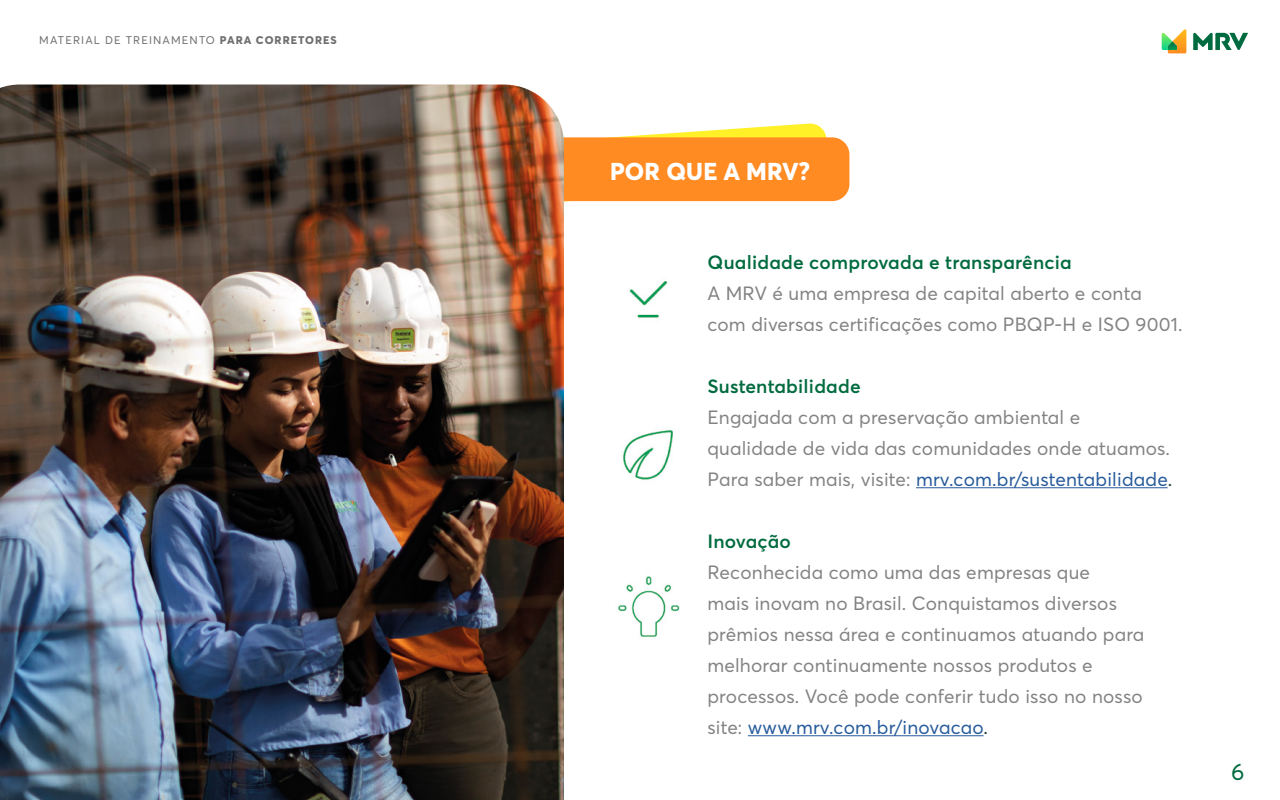
<style>
.page{position:relative;width:1280px;height:800px;background:#fff}
.page>*{position:absolute;margin:0;border:0;box-sizing:border-box;transform-origin:0 0}
.t1{font:800 24.1px "Averta Std";letter-spacing:.01em;color:#fff}
.t2{font:23px "Averta Std";color:#006b3f}
.t3{font:19px/31px "Averta Std";letter-spacing:.01em;color:#838383}
.t4{font:600 19px "Averta Std";letter-spacing:.01em;color:#006b3f}
.t5{font:11px "Averta Std";letter-spacing:.105em;color:#706f6f}
.s1{font-weight:800}
.s2{color:#275b9b}
.s3{color:#1a4236}
</style>
<div class="page">
<svg style="left:1193px;top:33px;width:55px;height:17px"></svg>
<svg style="left:1162px;top:29px;width:24px;height:24px"></svg>
<svg style="left:564px;top:123px;width:265px;height:79px"></svg>
<div style="left:503px;top:137px;width:346px;height:64px;background:#ff8b22;border-radius:17px"></div>
<hr style="left:916px;top:487px;width:252px;height:1px;background:#275b9b">
<hr style="left:748px;top:735px;width:236px;height:1px;background:#275b9b">
<img style="left:618px;top:280px;width:62px;height:358px">
<img style="left:0;top:85px;width:564px;height:715px">
<p class="t5" style="left:39px;top:32px;width:299px">MATERIAL DE TREINAMENTO <span class="s1">PARA CORRETORES</span></p>
<p class="t1" style="left:610px;top:155px;width:202px">POR QUE A MRV?</p>
<p class="t4" style="left:707px;top:249px;width:366px">Qualidade comprovada e transparência</p>
<p class="t3" style="left:707px;top:277px;width:477px">A MRV é uma empresa de capital aberto e conta com diversas certificações como PBQP-H e ISO 9001.</p>
<p class="t4" style="left:707px;top:373px;width:155px">Sustentabilidade</p>
<p class="t3" style="left:707px;top:401px;width:466px">Engajada com a preservação ambiental e qualidade de vida das comunidades onde atuamos.<br>Para saber mais, visite: <span class="s2">mrv.com.br/sustentabilidade</span><span class="s3">.</span></p>
<p class="t4" style="left:707px;top:528px;width:85px">Inovação</p>
<p class="t3" style="left:707px;top:556px;width:439px">Reconhecida como uma das empresas que<br>mais inovam no Brasil. Conquistamos diversos prêmios nessa área e continuamos atuando para melhorar continuamente nossos produtos e processos. Você pode conferir tudo isso no nosso site: <span class="s2">www.mrv.com.br/inovacao</span><span class="s3">.</span></p>
<p class="t2" style="left:1231px;top:757px;width:15px">6</p>
</div>
